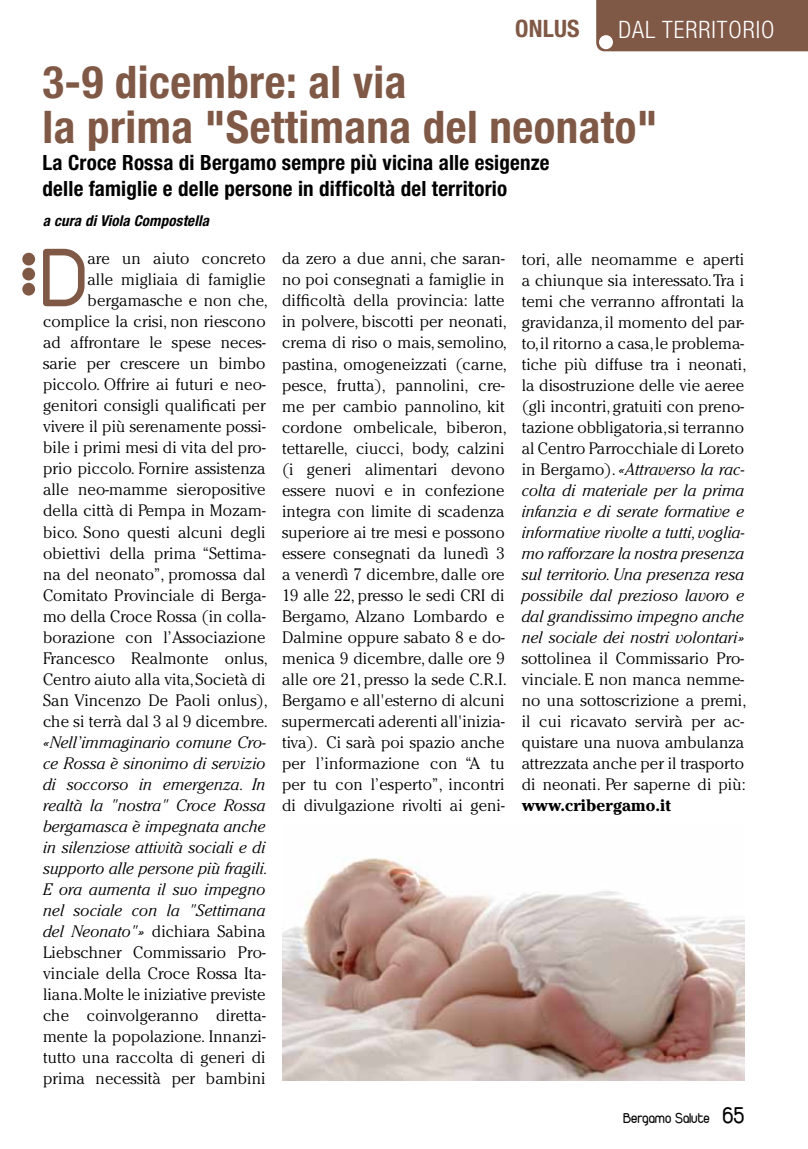
<style>
.page{position:relative;width:808px;height:1149px;background:#fff}
.page>*{position:absolute;margin:0;border:0;box-sizing:border-box;transform-origin:0 0}
.t1{font:87px "Duepuntozero";color:#805846}
.t2{font:700 condensed 45px/45px "Helvetica Neue";letter-spacing:.01em;color:#805846}
.t3{font:300 condensed 24px "Helvetica Neue";letter-spacing:.04em;color:#fff}
.t4{font:700 condensed 24px "Helvetica Neue";color:#805846}
.t5{font:700 condensed 21px/25.2px "Helvetica Neue";letter-spacing:.01em;color:#000}
.t6{font:300 16.5px/21px "Cheltenham";letter-spacing:.005em;color:#000}
.t7{font:italic 300 16.5px/21px "Cheltenham";letter-spacing:.005em;color:#000}
.t8{font:700 16.5px "Cheltenham";letter-spacing:.005em;color:#000}
.t9{font:italic 700 condensed 15px "Helvetica Neue";letter-spacing:.01em;color:#000}
.t10{font:15px "Duepuntozero";color:#000}
.s1{font-style:normal}
.s2{font-style:italic}
.s3{font-size:24px}
</style>
<div class="page">
<div style="left:596px;top:0;width:212px;height:51px;background:#805846"></div>
<div style="left:599px;top:35px;width:14px;height:14px;background:#fff;border-radius:50%"></div>
<div style="left:22px;top:267px;width:13px;height:13px;background:#805846;border-radius:50%"></div>
<div style="left:22px;top:283px;width:13px;height:12px;background:#805846;border-radius:50%"></div>
<div style="left:22px;top:253px;width:13px;height:12px;background:#805846;border-radius:50%"></div>
<img style="left:282px;top:857px;width:462px;height:223px">
<h3 class="t4" style="left:515px;top:14px;width:66px">ONLUS</h3>
<h3 class="t3" style="left:618px;top:15px;width:157px">DAL TERRITORIO</h3>
<h2 class="t2" style="left:43px;top:58px;width:616px">3-9 dicembre: al via<br>la prima "Settimana del neonato"</h2>
<p class="t5" style="left:43px;top:150px;width:509px">La Croce Rossa di Bergamo sempre più vicina alle esigenze delle famiglie e delle persone in difficoltà del territorio</p>
<p class="t9" style="left:43px;top:211px;width:168px">a cura di Viola Compostella</p>
<h1 class="t1" style="left:40px;top:229px;width:49px">D</h1>
<p class="t6" style="left:43px;top:248px;width:226px;text-align:right">are un aiuto concreto<br>alle migliaia di famiglie bergamasche e non che, complice la crisi, non riescono ad affrontare le spese neces&shy;sarie per crescere un bimbo piccolo. Offrire ai futuri e neo&shy;genitori consigli qualificati per vivere il più serenamente possi&shy;bile i primi mesi di vita del pro&shy;prio piccolo. Fornire assistenza alle neo-mamme sieropositive della città di Pempa in Mozam&shy;bico. Sono questi alcuni degli obiettivi della prima “Settima&shy;na del neonato”, promossa dal<br>Comitato Provinciale di Berga&shy;mo della Croce Rossa (in colla&shy;borazione con l’Associazione<br>Francesco Realmonte onlus,<br>Centro aiuto alla vita, Società di<br>San Vincenzo De Paoli onlus), che si terrà dal 3 al 9 dicembre.</p>
<p class="t7" style="left:43px;top:731px;width:227px">«Nell’immaginario comune Cro&shy;ce Rossa è sinonimo di servizio di soccorso in emergenza. In realtà la "nostra" Croce Rossa bergamasca è impegnata anche in silenziose attività sociali e di supporto alle persone più fragili.<br>E ora aumenta il suo impegno nel sociale con la "Settimana del Neonato"» <span class="s1">dichiara Sabina<br>Liebschner Commissario Pro&shy;vinciale della Croce Rossa Ita&shy;liana. Molte le iniziative previste che coinvolgeranno diretta&shy;mente la popolazione. Innanzi&shy;tutto una raccolta di generi di prima necessità per bambini</span></p>
<p class="t6" style="left:282px;top:248px;width:226px">da zero a due anni, che saran&shy;no poi consegnati a famiglie in difficoltà della provincia: latte in polvere, biscotti per neonati, crema di riso o mais, semolino, pastina, omogeneizzati (carne, pesce, frutta), pannolini, cre&shy;me per cambio pannolino, kit cordone ombelicale, biberon, tettarelle, ciucci, body, calzini (i generi alimentari devono essere nuovi e in confezione integra con limite di scadenza superiore ai tre mesi e possono essere consegnati da lunedì 3 a venerdì 7 dicembre, dalle ore<br>19 alle 22, presso le sedi CRI di<br>Bergamo, Alzano Lombardo e<br>Dalmine oppure sabato 8 e do&shy;menica 9 dicembre, dalle ore 9 alle ore 21, presso la sede C.R.I.<br>Bergamo e all'esterno di alcuni supermercati aderenti all'inizia&shy;tiva). Ci sarà poi spazio anche per l’informazione con “A tu per tu con l’esperto”, incontri di divulgazione rivolti ai geni-</p>
<p class="t6" style="left:522px;top:248px;width:226px">tori, alle neomamme e aperti a chiunque sia interessato. Tra i temi che verranno affrontati la gravidanza, il momento del par&shy;to, il ritorno a casa, le problema&shy;tiche più diffuse tra i neonati, la disostruzione delle vie aeree (gli incontri, gratuiti con preno&shy;tazione obbligatoria, si terranno al Centro Parrocchiale di Loreto in Bergamo). <span class="s2">«Attraverso la rac&shy;colta di materiale per la prima infanzia e di serate formative e informative rivolte a tutti, voglia&shy;mo rafforzare la nostra presenza sul territorio. Una presenza resa possibile dal prezioso lavoro e dal grandissimo impegno anche nel sociale dei nostri volontari»</span></p>
<p class="t6" style="left:522px;top:647px;width:226px">sottolinea il Commissario Pro&shy;vinciale. E non manca nemme&shy;no una sottoscrizione a premi, il cui ricavato servirà per ac&shy;quistare una nuova ambulanza attrezzata anche per il trasporto di neonati. Per saperne di più:</p>
<p class="t8" style="left:522px;top:795px;width:151px">www.cribergamo.it</p>
<p class="t10" style="left:623px;top:1108px;width:122px">Bergamo Salute <span class="s3">65</span></p>
</div>
